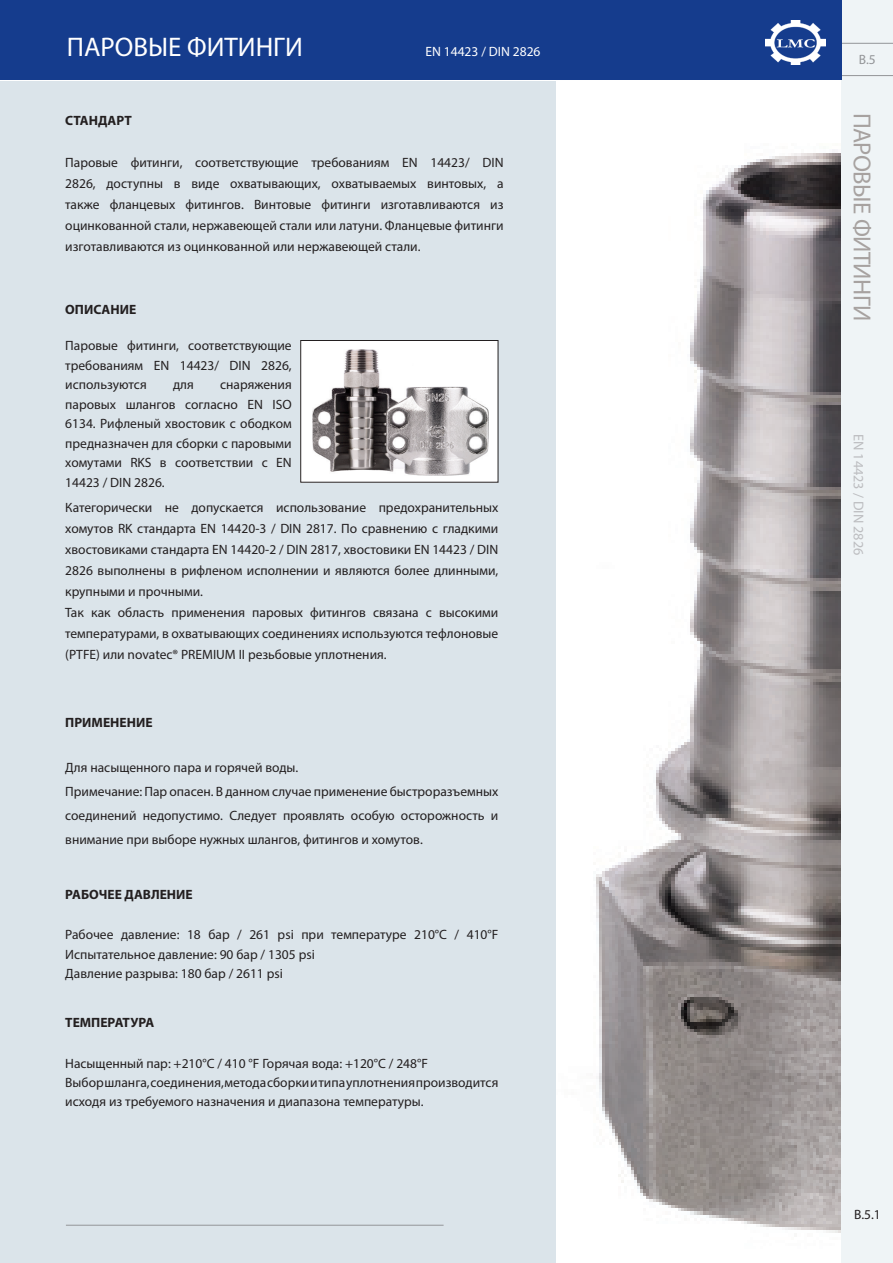
<style>
.page{position:relative;width:893px;height:1263px;background:#fff}
.page>*{position:absolute;margin:0;border:0;box-sizing:border-box;transform-origin:0 0}
.t1{font:27px "Myriad Pro";color:#fff}
.t2{font:24.75px "Myriad Pro";letter-spacing:-.02em;color:#a7a2a0}
.t3{font:14.25px "Myriad Pro";color:#bcbdc0}
.t4{font:13.5px/21px "Myriad Pro";color:#231f20}
.t5{font:700 13.5px "Myriad Pro";color:#231f20}
.t6{font:13.5px "Myriad Pro";color:#fff}
.t7{font:13.5px "Myriad Pro";color:#939598}
</style>
<div class="page">
<div style="left:0;top:82px;width:557px;height:1181px;background:#dbe4ea"></div>
<img style="left:556px;top:144px;width:286px;height:1119px">
<div style="left:842px;top:0;width:51px;height:1263px;background:#eff4f6"></div>
<hr style="left:842px;top:43px;width:51px;height:1px;background:#939598">
<hr style="left:66px;top:1225px;width:378px;height:1px;background:#939598">
<div style="left:0;top:0;width:842px;height:79px;background:#153c8d"></div>
<hr style="left:842px;top:75px;width:51px;height:1px;background:#939598">
<div style="left:300px;top:340px;width:198px;height:142px;background:#fff"></div>
<img style="left:312px;top:349px;width:177px;height:126px">
<div style="left:300px;top:340px;width:198px;height:142px;border:1px solid #231f20"></div>
<img style="left:765px;top:21px;width:61px;height:43px">
<h1 class="t1" style="left:67px;top:30px;width:237px">ПАРОВЫЕ ФИТИНГИ</h1>
<p class="t6" style="left:425px;top:43px;width:117px">EN 14423 / DIN 2826</p>
<p class="t5" style="left:65px;top:112px;width:68px">СТАНДАРТ</p>
<p class="t4" style="left:65px;top:152px;width:440px;text-align:justify">Паровые фитинги, соответствующие требованиям EN 14423/ DIN 2826, доступны в виде охватывающих, охватываемых винтовых, а также фланцевых фитингов. Винтовые фитинги изготавливаются из оцинкованной стали, нержавеющей стали или латуни. Фланцевые фитинги изготавливаются из оцинкованной или нержавеющей стали.</p>
<p class="t5" style="left:65px;top:301px;width:72px">ОПИСАНИЕ</p>
<p class="t4" style="left:65px;top:336px;width:228px;line-height:19.5px;text-align:justify">Паровые фитинги, соответствующие требованиям EN 14423/ DIN 2826, используются</p>
<p class="t4" style="left:65px;top:375px;width:228px;line-height:19.5px;text-align:justify;text-indent:155px">снаряжения паровых шлангов согласно EN ISO 6134. Рифленый хвостовик с ободком предназначен для сборки с паровыми хомутами RKS в соответствии с EN 14423 / DIN 2826.</p>
<p class="t4" style="left:65px;top:497px;width:435px">Категорически не допускается использование предохранительных хомутов RK стандарта EN 14420-3 / DIN 2817. По сравнению с гладкими хвостовиками стандарта EN 14420-2 / DIN 2817, хвостовики EN 14423 / DIN 2826 выполнены в рифленом исполнении и являются более длинными, крупными и прочными.<br>Так как область применения паровых фитингов связана с высокими температурами, в охватывающих соединениях используются тефлоновые (PTFE) или novatec® PREMIUM II резьбовые уплотнения.</p>
<p class="t4" style="left:173px;top:374px;width:22px">для</p>
<p class="t5" style="left:65px;top:713px;width:89px">ПРИМЕНЕНИЕ</p>
<p class="t4" style="left:65px;top:755px;width:435px;line-height:24px">Для насыщенного пара и горячей воды.<br>Примечание: Пар опасен. В данном случае применение быстроразъемных соединений недопустимо. Следует проявлять особую осторожность и внимание при выборе нужных шлангов, фитингов и хомутов.</p>
<p class="t5" style="left:65px;top:885px;width:129px">РАБОЧЕЕ ДАВЛЕНИЕ</p>
<p class="t4" style="left:65px;top:925px;width:435px;line-height:19.5px">Рабочее давление: 18 бар / 261 psi при температуре 210°C / 410°F<br>Испытательное давление: 90 бар / 1305 psi<br>Давление разрыва: 180 бар / 2611 psi</p>
<p class="t5" style="left:65px;top:1014px;width:90px">ТЕМПЕРАТУРА</p>
<p class="t4" style="left:65px;top:1053px;width:435px;line-height:19.5px">Насыщенный пар: +210°C / 410 °F Горячая вода: +120°C / 248°F<br>Выбор шланга, соединения, метода сборки и типа уплотнения производится исходя из требуемого назначения и диапазона температуры.</p>
<p class="t7" style="left:859px;top:51px;width:18px">B.5</p>
<h2 class="t2" style="left:877px;top:113px;width:210px;rotate:90deg">ПАРОВЫЕ ФИТИНГИ</h2>
<p class="t3" style="left:867px;top:434px;width:123px;rotate:90deg">EN 14423 / DIN 2826</p>
<p class="t4" style="left:854px;top:1204px;width:28px">B.5.1</p>
</div>
